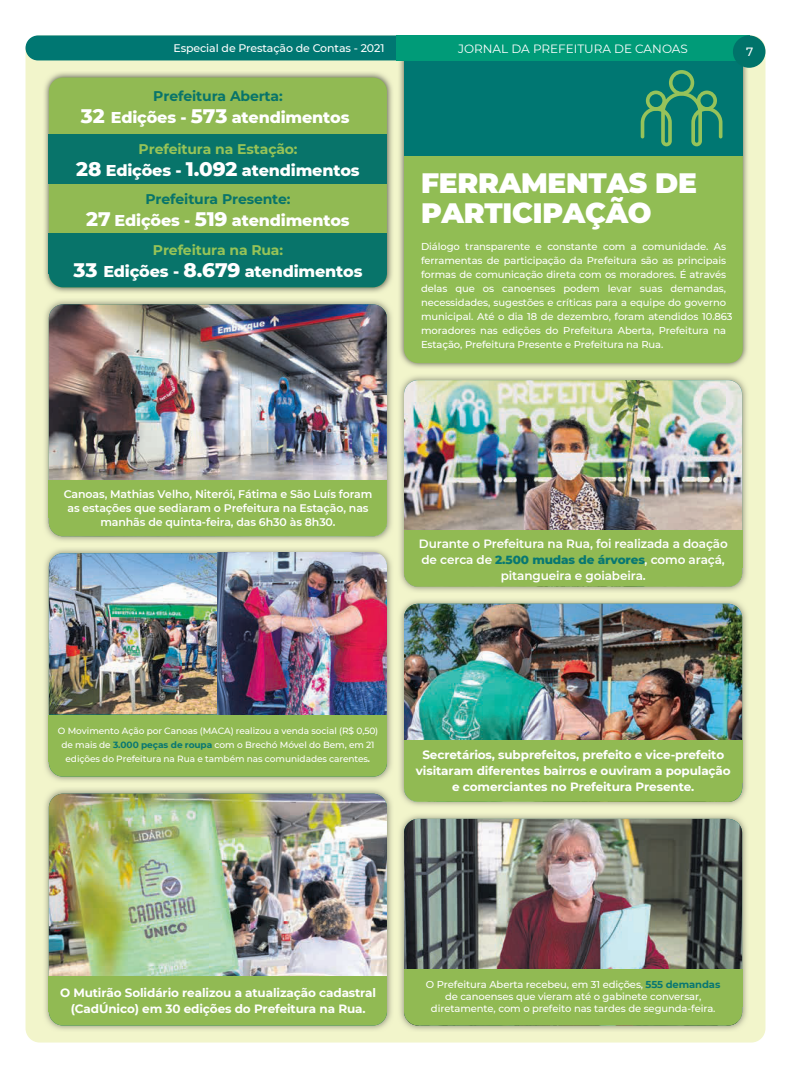
<style>
.page{position:relative;width:791px;height:1078px;background:#fff}
.page>*{position:absolute;margin:0;border:0;box-sizing:border-box;transform-origin:0 0}
.t1{font:900 28px/30px "Montserrat";letter-spacing:-.01em;color:#fff}
.t2{font:800 16px "Montserrat";letter-spacing:-.01em;color:#fff}
.t3{font:700 14px "Montserrat";letter-spacing:-.01em;color:#08746a}
.t4{font:700 14px "Montserrat";letter-spacing:-.01em;color:#97c357}
.t5{font:700 12px/16px "Montserrat";letter-spacing:-.01em;color:#fff;text-align:center}
.t6{font:600 12px/16px "Montserrat";letter-spacing:-.01em;color:#fff;text-align:center}
.t7{font:12px "Montserrat";color:#fff}
.t8{font:500 12px "Montserrat";color:#fff}
.t9{font:600 11px/14px "Montserrat";letter-spacing:-.01em;color:#fff;text-align:center}
.t10{font:500 11px "Montserrat";letter-spacing:-.01em;color:#fff}
.t11{font:500 10px/14px "Montserrat";letter-spacing:-.01em;color:#fff}
.t12{font:500 9px/14px "Montserrat";letter-spacing:-.01em;color:#fff;text-align:center}
.s1{font-size:20px}
.s2{font-weight:800;color:#087772}
.s3{font-weight:700;color:#087772}
.s4{font-size:12px}
</style>
<div class="page">
<div style="left:26px;top:35px;width:739px;height:1007px;background:#f2f5cb;border-radius:14px"></div>
<img style="left:398px;top:60px;width:350px;height:308px">
<div style="left:404px;top:48px;width:339px;height:315px;background:#91bd54;border-radius:14px"></div>
<div style="left:404px;top:41px;width:339px;height:114px;background:#007772"></div>
<img style="left:45px;top:789px;width:347px;height:241px">
<img style="left:49px;top:793px;width:338px;height:182px">
<div style="left:49px;top:982px;width:338px;height:43px;background:#91ba53;border-radius:14px"></div>
<div style="left:49px;top:975px;width:338px;height:36px;background:#91ba53"></div>
<img style="left:45px;top:549px;width:347px;height:232px">
<img style="left:49px;top:553px;width:169px;height:161px">
<img style="left:45px;top:300px;width:347px;height:241px">
<img style="left:49px;top:304px;width:338px;height:232px">
<div style="left:49px;top:490px;width:338px;height:46px;background:#91ba53;border-radius:14px"></div>
<div style="left:49px;top:480px;width:338px;height:37px;background:#91ba53"></div>
<img style="left:400px;top:815px;width:347px;height:215px">
<img style="left:404px;top:818px;width:338px;height:207px">
<div style="left:404px;top:978px;width:338px;height:47px;background:#91ba53;border-radius:14px"></div>
<div style="left:404px;top:969px;width:338px;height:37px;background:#91ba53"></div>
<img style="left:400px;top:600px;width:347px;height:206px">
<img style="left:404px;top:603px;width:338px;height:198px">
<div style="left:404px;top:755px;width:338px;height:46px;background:#91ba53;border-radius:14px"></div>
<div style="left:404px;top:739px;width:338px;height:43px;background:#91ba53"></div>
<img style="left:400px;top:376px;width:347px;height:215px">
<img style="left:404px;top:380px;width:338px;height:206px">
<div style="left:404px;top:540px;width:338px;height:46px;background:#91ba53;border-radius:14px"></div>
<div style="left:404px;top:530px;width:338px;height:37px;background:#91ba53"></div>
<img style="left:44px;top:72px;width:348px;height:221px">
<div style="left:49px;top:77px;width:338px;height:210px;background:#91ba53;border-radius:14px"></div>
<img style="left:350px;top:552px;width:37px;height:162px">
<img style="left:218px;top:552px;width:132px;height:162px">
<div style="left:49px;top:730px;width:338px;height:46px;background:#91ba53;border-radius:14px"></div>
<div style="left:49px;top:714px;width:338px;height:47px;background:#91ba53"></div>
<div style="left:49px;top:134px;width:338px;height:50px;background:#08746a"></div>
<div style="left:49px;top:242px;width:338px;height:45px;background:#08746a;border-radius:14px"></div>
<div style="left:49px;top:233px;width:338px;height:41px;background:#08746a"></div>
<svg style="left:641px;top:70px;width:81px;height:76px"></svg>
<div style="left:26px;top:35px;width:370px;height:25px;background:#007772"></div>
<div style="left:396px;top:35px;width:353px;height:25px;background:#009b78"></div>
<div style="left:733px;top:35px;width:32px;height:33px;background:#00736a;border-radius:50%"></div>
<p class="t10" style="left:173px;top:40px;width:212px">Especial de Prestação de Contas - 2021</p>
<p class="t7" style="left:458px;top:40px;width:231px">JORNAL DA PREFEITURA DE CANOAS</p>
<h3 class="t3" style="left:153px;top:86px;width:131px">Prefeitura Aberta:</h3>
<h2 class="t2" style="left:81px;top:106px;width:270px"><span class="s1">32</span> Edições - <span class="s1">573</span> atendimentos</h2>
<h3 class="t4" style="left:139px;top:139px;width:160px">Prefeitura na Estação:</h3>
<h2 class="t2" style="left:76px;top:159px;width:285px"><span class="s1">28</span> Edições - <span class="s1">1.092</span> atendimentos</h2>
<h3 class="t3" style="left:145px;top:189px;width:147px">Prefeitura Presente:</h3>
<h2 class="t2" style="left:86px;top:209px;width:265px"><span class="s1">27</span> Edições - <span class="s1">519</span> atendimentos</h2>
<h3 class="t4" style="left:153px;top:240px;width:132px">Prefeitura na Rua:</h3>
<h2 class="t2" style="left:73px;top:259px;width:290px"><span class="s1">33</span> Edições - <span class="s1">8.679</span> atendimentos</h2>
<h1 class="t1" style="left:421px;top:166px;width:277px">FERRAMENTAS DE<br>PARTICIPAÇÃO</h1>
<p class="t11" style="left:421px;top:239px;width:313px">Diálogo transparente e constante com a comunidade. As ferramentas de participação da Prefeitura são as principais formas de comunicação direta com os moradores. É através delas que os canoenses podem levar suas demandas, necessidades, sugestões e críticas para a equipe do governo municipal. Até o dia 18 de dezembro, foram atendidos 10.863 moradores nas edições do Prefeitura Aberta, Prefeitura na Estação, Prefeitura Presente e Prefeitura na Rua.</p>
<p class="t8" style="left:746px;top:44px;width:9px">7</p>
<p class="t9" style="left:64px;top:486px;width:310px">Canoas, Mathias Velho, Niterói, Fátima e São Luís foram as estações que sediaram o Prefeitura na Estação, nas manhãs de quinta-feira, das 6h30 às 8h30.</p>
<p class="t6" style="left:419px;top:534px;width:310px">Durante o Prefeitura na Rua, foi realizada a doação de cerca de <span class="s2">2.500 mudas de árvores</span>, como araçá, pitangueira e goiabeira.</p>
<p class="t12" style="left:58px;top:723px;width:322px">O Movimento Ação por Canoas (MACA) realizou a venda social (R$ 0,50) de mais de <span class="s3">3.000 peças de roupa</span> com o Brechó Móvel do Bem, em 21 edições do Prefeitura na Rua e também nas comunidades carentes<span class="s4">.</span></p>
<p class="t5" style="left:416px;top:745px;width:316px">Secretários, subprefeitos, prefeito e vice-prefeito visitaram diferentes bairros e ouviram a população e comerciantes no Prefeitura Presente.</p>
<p class="t5" style="left:60px;top:983px;width:318px">O Mutirão Solidário realizou a atualização cadastral (CadÚnico) em 30 edições do Prefeitura na Rua.</p>
<p class="t11" style="left:426px;top:978px;width:296px;line-height:12px;text-align:center">O Prefeitura Aberta recebeu, em 31 edições, <span class="s3">555 demandas </span>de canoenses que vieram até o gabinete conversar, diretamente, com o prefeito nas tardes de segunda-feira.</p>
</div>
